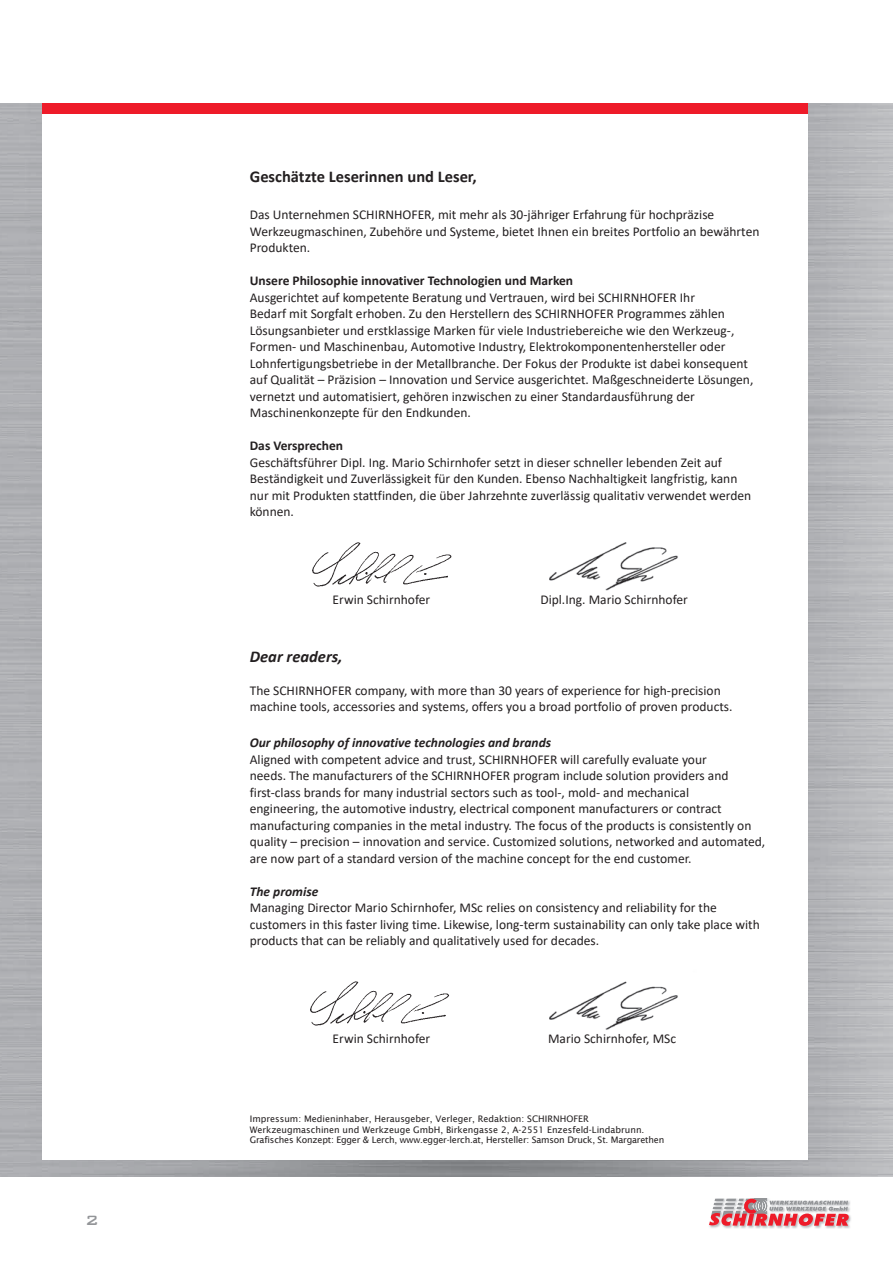
<style>
.page{position:relative;width:893px;height:1263px;background:#fff}
.page>*{position:absolute;margin:0;border:0;box-sizing:border-box;transform-origin:0 0}
.t1{font:500 18px "Bank Gothic BT";color:#939598}
.t2{font:700 16.5px "Calibri";color:#231f20}
.t3{font:italic 700 16.5px "Calibri";color:#231f20}
.t4{font:13.5px/16.5px "Calibri";color:#231f20}
.t5{font:700 13.5px "Calibri";color:#231f20}
.t6{font:italic 700 13.5px "Calibri";color:#231f20}
.t7{font:9px/10.5px "Lucida Sans";color:#231f20}
</style>
<div class="page">
<img style="left:0;top:104px;width:893px;height:1072px">
<div style="left:43px;top:104px;width:765px;height:1056px;background:#fff"></div>
<img style="left:709px;top:1201px;width:142px;height:28px">
<svg style="left:709px;top:1198px;width:140px;height:28px;background:#d6969c"></svg>
<img style="left:312px;top:542px;width:140px;height:45px">
<img style="left:310px;top:981px;width:140px;height:45px">
<img style="left:549px;top:542px;width:129px;height:49px">
<img style="left:549px;top:981px;width:129px;height:49px">
<div style="left:43px;top:104px;width:765px;height:10px;background:#ee1b29"></div>
<h1 class="t1" style="left:85px;top:1211px;width:15px">2</h1>
<p class="t2" style="left:250px;top:165px;width:229px">Geschätzte Leserinnen und Leser,</p>
<p class="t4" style="left:250px;top:206px;width:511px">Das Unternehmen SCHIRNHOFER, mit mehr als 30-jähriger Erfahrung für hochpräzise<br>Werkzeugmaschinen, Zubehöre und Systeme, bietet Ihnen ein breites Portfolio an bewährten<br>Produkten.</p>
<p class="t5" style="left:250px;top:271px;width:325px">Unsere Philosophie innovativer Technologien und Marken</p>
<p class="t4" style="left:250px;top:288px;width:505px">Ausgerichtet auf kompetente Beratung und Vertrauen, wird bei SCHIRNHOFER Ihr<br>Bedarf mit Sorgfalt erhoben. Zu den Herstellern des SCHIRNHOFER Programmes zählen Lösungsanbieter und erstklassige Marken für viele Industriebereiche wie den Werkzeug-, Formen- und Maschinenbau, Automotive Industry, Elektrokomponentenhersteller oder Lohnfertigungsbetriebe in der Metallbranche. Der Fokus der Produkte ist dabei konsequent auf Qualität – Präzision – Innovation und Service ausgerichtet. Maßgeschneiderte Lösungen, vernetzt und automatisiert, gehören inzwischen zu einer Standardausführung der Maschinenkonzepte für den Endkunden.</p>
<p class="t5" style="left:250px;top:436px;width:95px">Das Versprechen</p>
<p class="t4" style="left:250px;top:453px;width:503px">Geschäftsführer Dipl. Ing. Mario Schirnhofer setzt in dieser schneller lebenden Zeit auf Beständigkeit und Zuverlässigkeit für den Kunden. Ebenso Nachhaltigkeit langfristig, kann nur mit Produkten stattfinden, die über Jahrzehnte zuverlässig qualitativ verwendet werden können.</p>
<p class="t4" style="left:333px;top:590px;width:99px">Erwin Schirnhofer</p>
<p class="t4" style="left:540px;top:590px;width:149px">Dipl.Ing. Mario Schirnhofer</p>
<p class="t3" style="left:250px;top:644px;width:94px">Dear readers,</p>
<p class="t4" style="left:250px;top:681px;width:484px">The SCHIRNHOFER company, with more than 30 years of experience for high-precision machine tools, accessories and systems, offers you a broad portfolio of proven products.</p>
<p class="t6" style="left:250px;top:733px;width:303px">Our philosophy of innovative technologies and brands</p>
<p class="t4" style="left:250px;top:750px;width:517px">Aligned with competent advice and trust, SCHIRNHOFER will carefully evaluate your<br>needs. The manufacturers of the SCHIRNHOFER program include solution providers and first-class brands for many industrial sectors such as tool-, mold- and mechanical<br>engineering, the automotive industry, electrical component manufacturers or contract manufacturing companies in the metal industry. The focus of the products is consistently on quality – precision – innovation and service. Customized solutions, networked and automated, are now part of a standard version of the machine concept for the end customer.</p>
<p class="t6" style="left:250px;top:881px;width:70px">The promise</p>
<p class="t4" style="left:250px;top:899px;width:512px">Managing Director Mario Schirnhofer, MSc relies on consistency and reliability for the customers in this faster living time. Likewise, long-term sustainability can only take place with products that can be reliably and qualitatively used for decades.</p>
<p class="t4" style="left:333px;top:1030px;width:99px">Erwin Schirnhofer</p>
<p class="t4" style="left:548px;top:1030px;width:130px">Mario Schirnhofer, MSc</p>
<p class="t7" style="left:250px;top:1114px;width:416px">Impressum: Medieninhaber, Herausgeber, Verleger, Redaktion: SCHIRNHOFER<br>Werkzeugmaschinen und Werkzeuge GmbH, Birkengasse 2, A-2551 Enzesfeld-Lindabrunn.<br>Grafisches Konzept: Egger &amp; Lerch, www.egger-lerch.at, Hersteller: Samson Druck, St. Margarethen</p>
</div>
